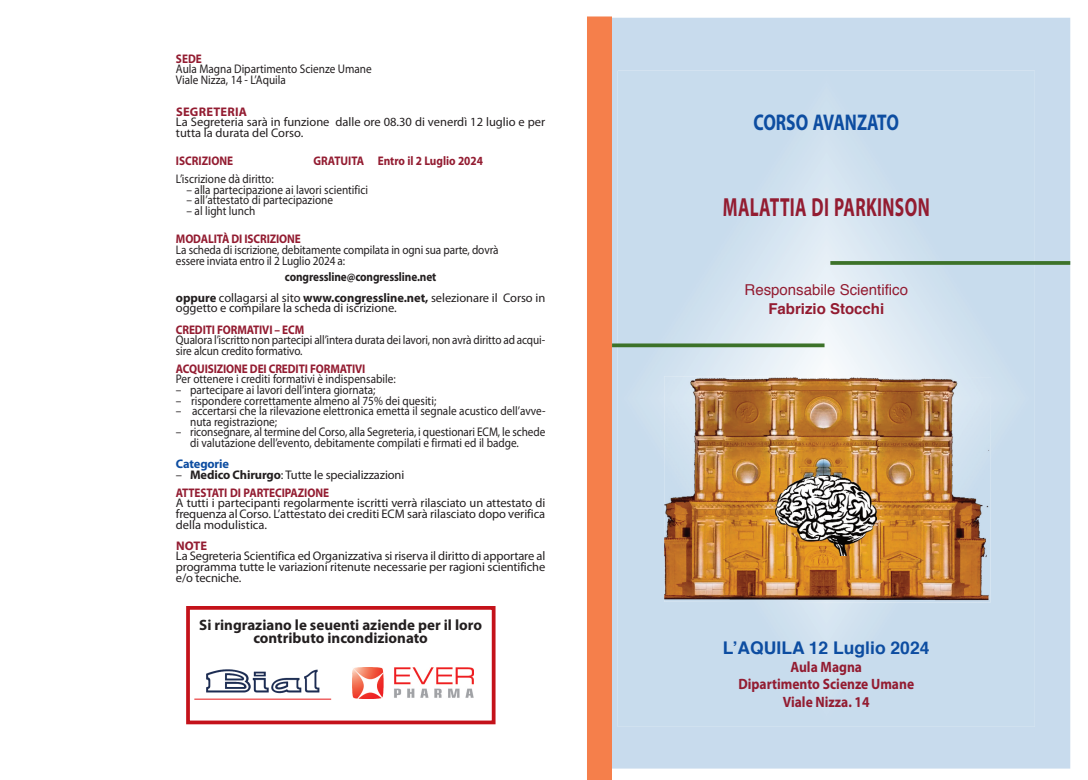
<style>
.page{position:relative;width:1088px;height:780px;background:#fff}
.page>*{position:absolute;margin:0;border:0;box-sizing:border-box;transform-origin:0 0}
.t1{font:700 26.25px "Myriad Pro";letter-spacing:.02em;color:#931c31;scale:.67 1}
.t2{font:700 22.75px "Myriad Pro";color:#0d4da1;scale:.77 1}
.t3{font:700 17.5px "Helvetica";color:#0d4da1}
.t4{font:700 15px/13.8px "Myriad Pro";color:#231f20;text-align:center}
.t5{font:700 15px/17.5px "Myriad Pro";color:#931c31;text-align:center;scale:.9 1}
.t6{font:15px "Helvetica";color:#931c31}
.t7{font:700 15px "Helvetica";color:#931c31}
.t8{font:12.5px/10.6px "Myriad Pro";letter-spacing:-.005em;color:#231f20;scale:.9 1}
.t9{font:12.5px/10.6px "Myriad Pro";letter-spacing:-.005em;color:#231f20}
.t10{font:700 12.5px "Myriad Pro";letter-spacing:-.01em;color:#931c31;scale:.9 1}
.t11{font:700 12.5px/21.2px "Myriad Pro";letter-spacing:-.01em;color:#231f20;text-align:center;scale:.9 1}
.t12{font:700 12.5px "Myriad Pro";letter-spacing:.02em;color:#931c31}
.t13{font:700 12.5px "Myriad Pro";letter-spacing:-.01em;color:#0d4da1}
.t14{font:700 12.5px "Myriad Pro";letter-spacing:-.01em;color:#931c31}
.s1{font-weight:400}
.s2{font-weight:700}
.s3{font-weight:700;color:#931c31}
</style>
<div class="page">
<div style="left:612px;top:18px;width:458px;height:750px;background:#c8dbed"></div>
<img style="left:618px;top:71px;width:417px;height:655px">
<div style="left:186px;top:606px;width:309px;height:118px;border:4px solid #c4121a"></div>
<div style="left:587px;top:16px;width:25px;height:764px;background:#f57f4b"></div>
<svg style="left:830px;top:261px;width:240px;height:4px"></svg>
<svg style="left:612px;top:343px;width:212px;height:4px"></svg>
<img style="left:664px;top:376px;width:327px;height:226px">
<img style="left:776px;top:476px;width:100px;height:79px">
<img style="left:194px;top:669px;width:138px;height:31px">
<img style="left:352px;top:667px;width:122px;height:31px">
<p class="t10" style="left:176px;top:54px;width:30px">SEDE</p>
<p class="t8" style="left:176px;top:65px;width:219px">Aula Magna Dipartimento Scienze Umane<br>Viale Nizza, 14 - L’Aquila</p>
<p class="t12" style="left:176px;top:107px;width:73px">SEGRETERIA</p>
<p class="t9" style="left:176px;top:118px;width:371px">La Segreteria sarà in funzione dalle ore 08.30 di venerdì 12 luglio e per tutta la durata del Corso.</p>
<p class="t10" style="left:176px;top:156px;width:65px">ISCRIZIONE</p>
<p class="t10" style="left:313px;top:156px;width:190px">GRATUITA Entro il 2 Luglio 2024</p>
<p class="t8" style="left:176px;top:174px;width:110px">L’iscrizione dà diritto:</p>
<p class="t8" style="left:187px;top:185px;width:203px">– alla partecipazione ai lavori scientifici</p>
<p class="t8" style="left:187px;top:196px;width:164px">– all’attestato di partecipazione</p>
<p class="t8" style="left:187px;top:206px;width:78px">– al light lunch</p>
<p class="t10" style="left:176px;top:234px;width:140px">MODALITÀ DI ISCRIZIONE</p>
<p class="t8" style="left:176px;top:245px;width:360px">La scheda di iscrizione, debitamente compilata in ogni sua parte, dovrà essere inviata entro il 2 Luglio 2024 a:</p>
<p class="t11" style="left:176px;top:267px;width:412px">congressline@congressline.net<br>oppure <span class="s1">collagarsi al sito</span> www.congressline.net, <span class="s1">selezionare il Corso in</span></p>
<p class="t9" style="left:176px;top:304px;width:222px">oggetto e compilare la scheda di iscrizione.</p>
<p class="t10" style="left:176px;top:325px;width:144px">CREDITI FORMATIVI – ECM</p>
<p class="t8" style="left:176px;top:336px;width:412px">Qualora l’iscritto non partecipi all’intera durata dei lavori, non avrà diritto ad acqui&shy;sire alcun credito formativo.</p>
<p class="t10" style="left:176px;top:364px;width:212px">ACQUISIZIONE DEI CREDITI FORMATIVI</p>
<p class="t8" style="left:176px;top:375px;width:246px">Per ottenere i crediti formativi è indispensabile:</p>
<p class="t8" style="left:176px;top:385px;width:223px">– partecipare ai lavori dell’intera giornata;</p>
<p class="t8" style="left:176px;top:396px;width:291px">– rispondere correttamente almeno al 75% dei quesiti;</p>
<p class="t8" style="left:190px;top:406px;width:396px;text-indent:-14px">– accertarsi che la rilevazione elettronica emetta il segnale acustico dell’avve&shy;nuta registrazione;</p>
<p class="t8" style="left:190px;top:428px;width:396px;text-indent:-14px">– riconsegnare, al termine del Corso, alla Segreteria, i questionari ECM, le schede di valutazione dell’evento, debitamente compilati e firmati ed il badge.</p>
<p class="t13" style="left:176px;top:459px;width:55px">Categorie</p>
<p class="t9" style="left:176px;top:467px;width:230px;line-height:17.8px">– <span class="s2">Medico Chirurgo</span>: Tutte le specializzazioni<br><span class="s3">ATTESTATI DI PARTECIPAZIONE</span></p>
<p class="t9" style="left:176px;top:499px;width:371px;text-align:justify">A tutti i partecipanti regolarmente iscritti verrà rilasciato un attestato di frequenza al Corso. L’attestato dei crediti ECM sarà rilasciato dopo verifica della modulistica.</p>
<p class="t14" style="left:176px;top:541px;width:33px">NOTE</p>
<p class="t9" style="left:176px;top:552px;width:371px;text-align:justify">La Segreteria Scientifica ed Organizzativa si riserva il diritto di apportare al programma tutte le variazioni ritenute necessarie per ragioni scientifiche e/o tecniche.</p>
<p class="t4" style="left:199px;top:618px;width:284px">Si ringraziano le seuenti aziende per il loro contributo incondizionato</p>
<h2 class="t2" style="left:753px;top:114px;width:190px">CORSO AVANZATO</h2>
<h1 class="t1" style="left:723px;top:198px;width:310px">MALATTIA DI PARKINSON</h1>
<p class="t6" style="left:744px;top:284px;width:165px">Responsabile Scientifico</p>
<p class="t7" style="left:768px;top:302px;width:117px">Fabrizio Stocchi</p>
<h3 class="t3" style="left:723px;top:640px;width:208px">L’AQUILA 12 Luglio 2024</h3>
<p class="t5" style="left:738px;top:659px;width:197px">Aula Magna<br>Dipartimento Scienze Umane<br>Viale Nizza. 14</p>
</div>
